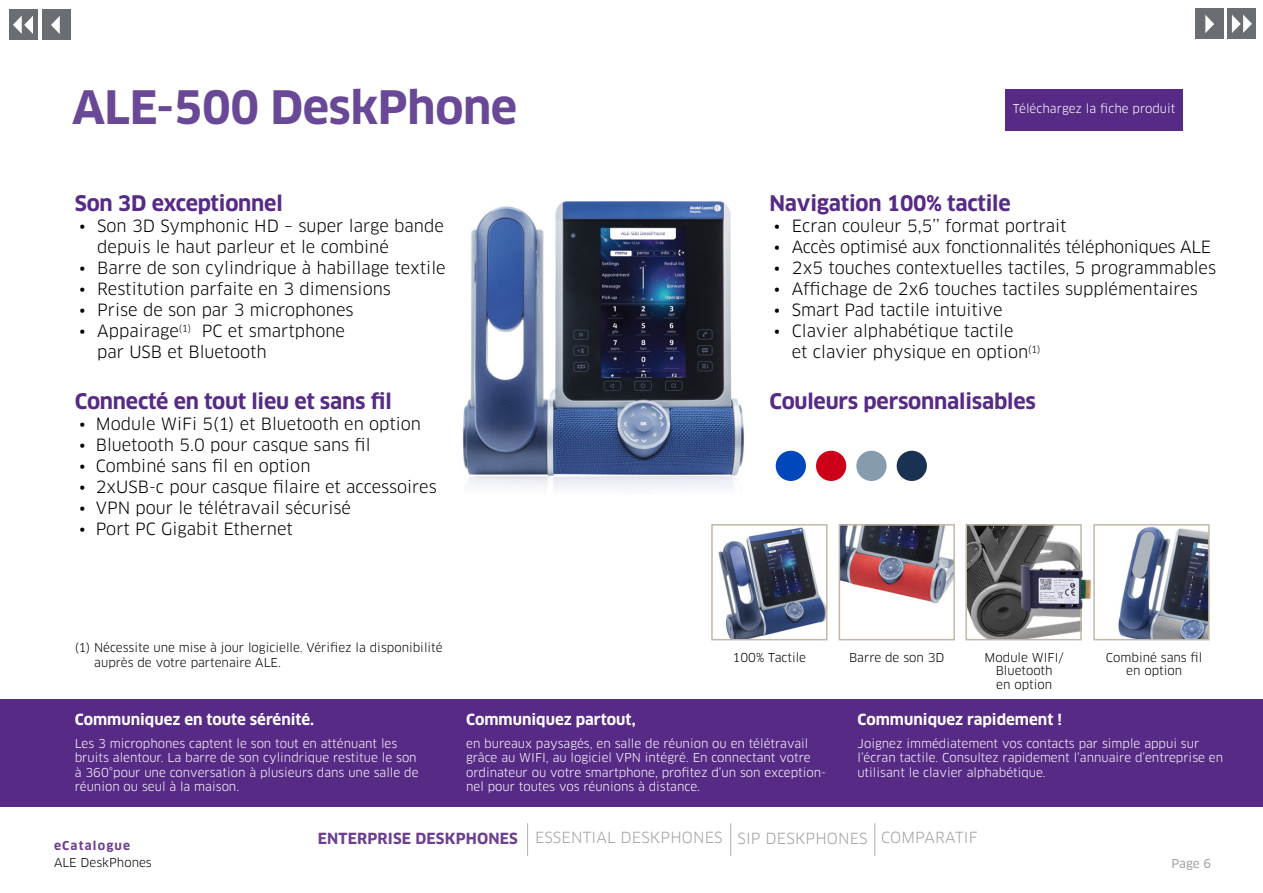
<style>
.page{position:relative;width:1263px;height:893px;background:#fff}
.page>*{position:absolute;margin:0;border:0;box-sizing:border-box;transform-origin:0 0}
.t1{font:700 45px "Clan OT";letter-spacing:-.01em;color:#694997}
.t2{font:700 21px "Clan OT";letter-spacing:-.01em;color:#572a86}
.t3{font:16.5px/21px "Clan OT";color:#000}
.t4{font:16.5px "Clan OT";letter-spacing:-.02em;color:#000}
.t5{font:700 15px "Clan OT";color:#fff}
.t6{font:15px "Clan OT";letter-spacing:.01em;color:#a5a4a4}
.t7{font:12px/14.4px "Clan OT";color:#fff}
.t8{font:12px/13.5px "Clan OT";color:#000;text-align:center}
.t9{font:700 12px "Clan OT";letter-spacing:.1em;color:#6d3e91}
.t10{font:12px "Clan OT News";color:#a6a5a5}
.s1{font-weight:700;color:#6d3e91}
</style>
<div class="page">
<div style="left:9px;top:9px;width:29px;height:31px;background:#6a6d71"></div>
<svg style="left:13px;top:16px;width:20px;height:18px"></svg>
<div style="left:1227px;top:9px;width:28px;height:30px;background:#6a6d71"></div>
<svg style="left:1232px;top:15px;width:20px;height:18px"></svg>
<div style="left:42px;top:9px;width:28px;height:31px;background:#6a6d71"></div>
<svg style="left:51px;top:16px;width:9px;height:18px"></svg>
<div style="left:1195px;top:9px;width:28px;height:30px;background:#6a6d71"></div>
<svg style="left:1205px;top:15px;width:9px;height:18px"></svg>
<img style="left:718px;top:527px;width:106px;height:110px">
<div style="left:711px;top:524px;width:116px;height:116px;border:2px solid #c4b7a6"></div>
<img style="left:842px;top:527px;width:110px;height:77px">
<div style="left:839px;top:524px;width:116px;height:116px;border:2px solid #c4b7a6"></div>
<img style="left:1118px;top:527px;width:88px;height:110px">
<div style="left:1093px;top:524px;width:116px;height:116px;border:2px solid #c4b7a6"></div>
<div style="left:0;top:699px;width:1263px;height:108px;background:#572a86"></div>
<img style="left:462px;top:201px;width:282px;height:290px">
<hr style="left:527px;top:823px;width:1px;height:33px;background:#a6a5a5">
<hr style="left:874px;top:823px;width:1px;height:33px;background:#a6a5a5">
<hr style="left:730px;top:823px;width:1px;height:33px;background:#a6a5a5">
<div style="left:776px;top:451px;width:30px;height:30px;background:#0047bb;border-radius:50%"></div>
<div style="left:816px;top:451px;width:30px;height:30px;background:#cd001a;border-radius:50%"></div>
<div style="left:856px;top:451px;width:30px;height:30px;background:#869cae;border-radius:50%"></div>
<div style="left:897px;top:451px;width:30px;height:30px;background:#193153;border-radius:50%"></div>
<img style="left:968px;top:527px;width:111px;height:110px">
<div style="left:965px;top:524px;width:117px;height:116px;border:2px solid #c4b7a6"></div>
<img style="left:1016px;top:552px;width:80px;height:63px">
<div style="left:1006px;top:89px;width:177px;height:42px;background:#572a86"></div>
<h1 class="t1" style="left:72px;top:82px;width:447px">ALE-500 DeskPhone</h1>
<p class="t2" style="left:75px;top:191px;width:209px">Son 3D exceptionnel</p>
<p class="t3" style="left:97px;top:216px;width:348px;text-indent:-18px">• Son 3D Symphonic HD – super large bande depuis le haut parleur et le combiné</p>
<p class="t3" style="left:79px;top:258px;width:368px">• Barre de son cylindrique à habillage textile</p>
<p class="t3" style="left:79px;top:279px;width:313px">• Restitution parfaite en 3 dimensions</p>
<p class="t3" style="left:79px;top:300px;width:276px">• Prise de son par 3 microphones</p>
<p class="t3" style="left:97px;top:321px;width:249px;text-indent:-18px">• Appairage<sup>(1)</sup> PC et smartphone par USB et Bluetooth</p>
<p class="t2" style="left:75px;top:389px;width:319px">Connecté en tout lieu et sans fil</p>
<p class="t3" style="left:79px;top:413px;width:343px">• Module WiFi 5(1) et Bluetooth en option</p>
<p class="t3" style="left:79px;top:434px;width:293px">• Bluetooth 5.0 pour casque sans fil</p>
<p class="t3" style="left:79px;top:455px;width:233px">• Combiné sans fil en option</p>
<p class="t3" style="left:79px;top:476px;width:359px">• 2xUSB-c pour casque filaire et accessoires</p>
<p class="t3" style="left:79px;top:497px;width:273px">• VPN pour le télétravail sécurisé</p>
<p class="t3" style="left:79px;top:518px;width:215px">• Port PC Gigabit Ethernet</p>
<p class="t8" style="left:94px;top:640px;width:350px;line-height:14.4px;text-align:left;text-indent:-20px">(1) Nécessite une mise à jour logicielle. Vérifiez la disponibilité auprès de votre partenaire ALE.</p>
<p class="t7" style="left:1013px;top:101px;width:164px">Téléchargez la fiche produit</p>
<p class="t2" style="left:769px;top:191px;width:243px">Navigation 100% tactile</p>
<p class="t3" style="left:774px;top:216px;width:294px">• Ecran couleur 5,5’’ format portrait</p>
<p class="t4" style="left:774px;top:237px;width:439px">• Accès optimisé aux fonctionnalités téléphoniques ALE</p>
<p class="t3" style="left:774px;top:258px;width:444px">• 2x5 touches contextuelles tactiles, 5 programmables</p>
<p class="t3" style="left:774px;top:279px;width:426px">• Affichage de 2x6 touches tactiles supplémentaires</p>
<p class="t3" style="left:774px;top:300px;width:230px">• Smart Pad tactile intuitive</p>
<p class="t3" style="left:792px;top:321px;width:250px;text-indent:-18px">• Clavier alphabétique tactile<br>et clavier physique en option<sup>(1)</sup></p>
<p class="t2" style="left:769px;top:389px;width:268px">Couleurs personnalisables</p>
<p class="t8" style="left:732px;top:650px;width:75px">100% Tactile</p>
<p class="t8" style="left:849px;top:650px;width:97px">Barre de son 3D</p>
<p class="t8" style="left:984px;top:650px;width:81px">Module WIFI/<br>Bluetooth<br>en option</p>
<p class="t8" style="left:1106px;top:650px;width:98px">Combiné sans fil en option</p>
<p class="t5" style="left:75px;top:711px;width:241px">Communiquez en toute sérénité.</p>
<p class="t7" style="left:75px;top:736px;width:345px">Les 3 microphones captent le son tout en atténuant les bruits alentour. La barre de son cylindrique restitue le son à 360°pour une conversation à plusieurs dans une salle de réunion ou seul à la maison.</p>
<p class="t5" style="left:466px;top:711px;width:171px">Communiquez partout,</p>
<p class="t7" style="left:466px;top:736px;width:361px">en bureaux paysagés, en salle de réunion ou en télétravail grâce au WIFI, au logiciel VPN intégré. En connectant votre ordinateur ou votre smartphone, profitez d’un son exception&shy;nel pour toutes vos réunions à distance.</p>
<p class="t5" style="left:857px;top:711px;width:206px">Communiquez rapidement !</p>
<p class="t7" style="left:857px;top:736px;width:367px">Joignez immédiatement vos contacts par simple appui sur l’écran tactile. Consultez rapidement l’annuaire d’entreprise en utilisant le clavier alphabétique.</p>
<p class="t9" style="left:54px;top:839px;width:78px">eCatalogue</p>
<p class="t8" style="left:54px;top:856px;width:99px">ALE DeskPhones</p>
<p class="t6" style="left:318px;top:829px;width:661px"><span class="s1">ENTERPRISE DESKPHONES</span> ESSENTIAL DESKPHONES SIP DESKPHONES COMPARATIF</p>
<p class="t10" style="left:1171px;top:857px;width:41px">Page 6</p>
</div>
